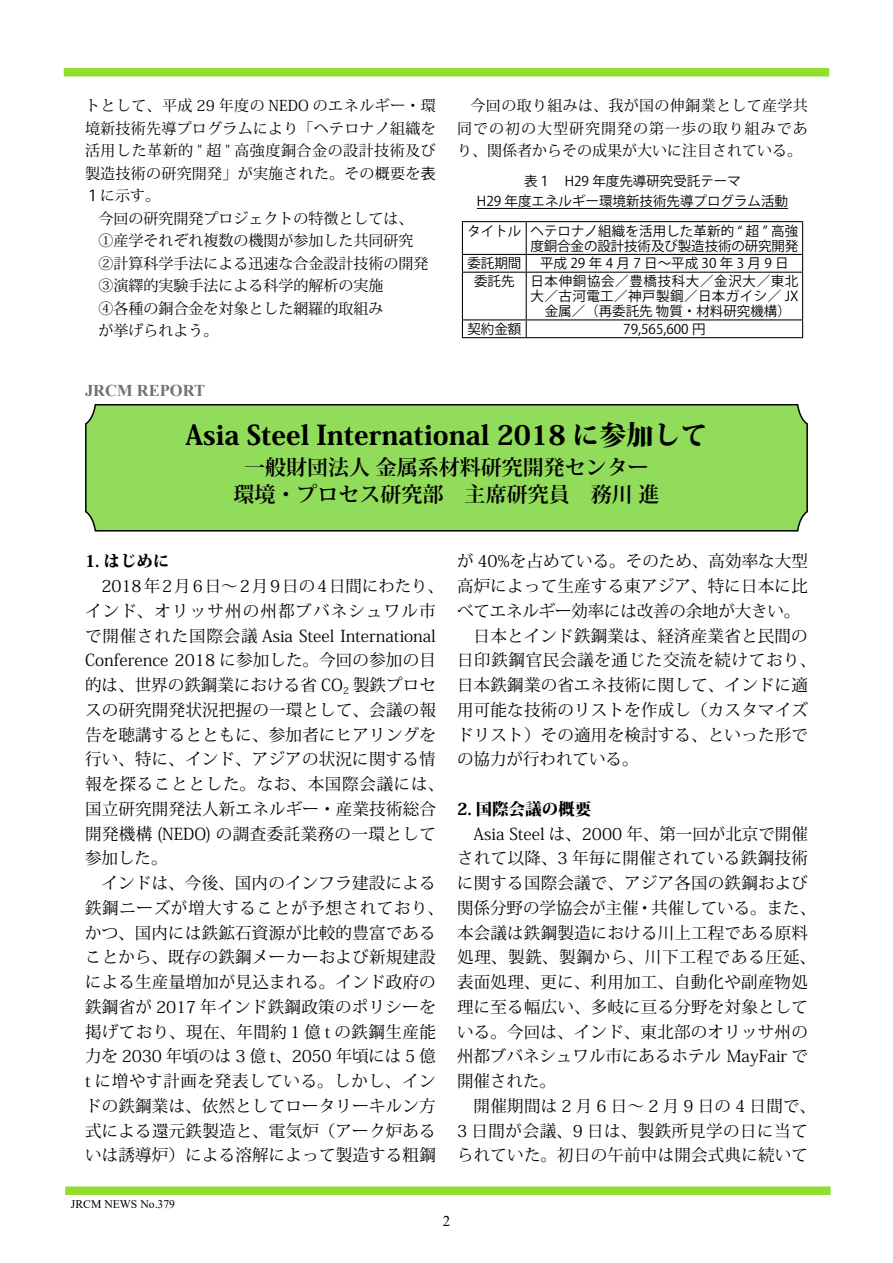
<style>
.page{position:relative;width:893px;height:1263px;background:#fff}
.page>*{position:absolute;margin:0;border:0;box-sizing:border-box;transform-origin:0 0}
.t1{font:800 27px "Koz Min Pro";color:#000}
.t2{font:700 21px/27px "Koz Min Pro";color:#000;text-align:center}
.t3{font:16.5px/24.8px "Koz Min Pro";letter-spacing:.015em;color:#000}
.t4{font:16.5px "Koz Min Pro";letter-spacing:.12em;color:#000}
.t5{font:16.5px "Koz Min Pro";letter-spacing:-.01em;color:#000}
.t6{font:16.5px "Koz Min Pro";letter-spacing:.04em;color:#000}
.t7{font:16.5px "Koz Min Pro";letter-spacing:.07em;color:#000}
.t8{font:800 16.5px "Koz Min Pro";color:#000}
.t9{font:700 16.5px "Times New Roman";color:#727172}
.t10{font:15px/22.5px "Koz Min Pro";color:#000;text-align:justify}
.t11{font:14.85px "Times New Roman";color:#000}
.t12{font:13.5px/20.2px "Koz Go Pro";color:#000;text-align:center}
.t13{font:13.5px "Koz Go Pro";letter-spacing:.045em;color:#000}
.t14{font:11.7px "Times New Roman";color:#000}
.t15{font:9.6px "Koz Min Pro";color:#000}
.s1{font-family:"Koz Go Pro"}
</style>
<div class="page">
<div style="left:85px;top:404px;width:723px;height:128px;background:#92dc5b"></div>
<div style="left:64px;top:68px;width:765px;height:9px;background:#92de30"></div>
<div style="left:65px;top:1186px;width:766px;height:9px;background:#92dd30"></div>
<hr style="left:477px;top:208px;width:311px;height:1px;background:#000">
<hr style="left:462px;top:221px;width:64px;height:1px;background:#000">
<hr style="left:462px;top:222px;width:1px;height:32px;background:#000">
<hr style="left:526px;top:221px;width:277px;height:1px;background:#000">
<hr style="left:526px;top:222px;width:1px;height:32px;background:#000">
<hr style="left:802px;top:222px;width:1px;height:32px;background:#000">
<hr style="left:462px;top:254px;width:64px;height:1px;background:#000">
<svg style="left:462px;top:255px;width:1px;height:17px"></svg>
<hr style="left:526px;top:254px;width:277px;height:1px;background:#000">
<svg style="left:526px;top:255px;width:1px;height:17px"></svg>
<svg style="left:802px;top:255px;width:1px;height:17px"></svg>
<hr style="left:462px;top:272px;width:64px;height:1px;background:#000">
<hr style="left:462px;top:273px;width:1px;height:46px;background:#000">
<hr style="left:526px;top:272px;width:277px;height:1px;background:#000">
<hr style="left:526px;top:273px;width:1px;height:46px;background:#000">
<hr style="left:802px;top:273px;width:1px;height:46px;background:#000">
<hr style="left:462px;top:319px;width:64px;height:1px;background:#000">
<svg style="left:462px;top:320px;width:1px;height:17px"></svg>
<hr style="left:526px;top:319px;width:277px;height:1px;background:#000">
<svg style="left:526px;top:320px;width:1px;height:17px"></svg>
<svg style="left:802px;top:320px;width:1px;height:17px"></svg>
<hr style="left:462px;top:337px;width:64px;height:1px;background:#000">
<hr style="left:526px;top:337px;width:277px;height:1px;background:#000">
<p class="t10" style="left:85px;top:94px;width:352px">トとして、平成 29 年度の NEDO のエネルギー・環境新技術先導プログラムにより「ヘテロナノ組織を活用した革新的 " 超 " 高強度銅合金の設計技術及び製造技術の研究開発」が実施された。その概要を<span class="s1">表１</span>に示す。</p>
<p class="t10" style="left:99px;top:206px;width:331px;text-align:left">今回の研究開発プロジェクトの特徴としては、<br>①産学それぞれ複数の機関が参加した共同研究<br>②計算科学手法による迅速な合金設計技術の開発<br>③演繹的実験手法による科学的解析の実施<br>④各種の銅合金を対象とした網羅的取組み<br>が挙げられよう。</p>
<p class="t9" style="left:85px;top:379px;width:121px">JRCM REPORT</p>
<p class="t10" style="left:457px;top:94px;width:352px;text-indent:14px">今回の取り組みは、我が国の伸銅業として産学共同での初の大型研究開発の第一歩の取り組みであり、関係者からその成果が大いに注目されている。</p>
<p class="t12" style="left:477px;top:171px;width:313px">表１　H29 年度先導研究受託テーマ<br>H29 年度エネルギー環境新技術先導プログラム活動</p>
<p class="t12" style="left:530px;top:221px;width:269px">ヘテロナノ組織を活用した革新的 “ 超 ” 高強</p>
<p class="t12" style="left:467px;top:221px;width:55px">タイトル</p>
<p class="t12" style="left:530px;top:237px;width:269px;line-height:17.7px">度銅合金の設計技術及び製造技術の研究開発平成29年4月7日～平成30年3月9日</p>
<p class="t12" style="left:467px;top:254px;width:55px">委託期間</p>
<p class="t12" style="left:474px;top:271px;width:42px">委託先</p>
<p class="t12" style="left:467px;top:319px;width:55px">契約金額</p>
<p class="t13" style="left:530px;top:272px;width:269px">日本伸銅協会／豊橋技科大／金沢大／東北</p>
<p class="t12" style="left:530px;top:289px;width:269px;line-height:15px">大／古河電工／神戸製鋼／日本ガイシ／ JX金属／（再委託先物質・材料研究機構(</p>
<p class="t12" style="left:623px;top:319px;width:84px">79,565,600 円</p>
<h1 class="t1" style="left:185px;top:415px;width:524px">Asia Steel International 2018 に参加して</h1>
<p class="t2" style="left:234px;top:453px;width:427px">一般財団法人金属系材料研究開発センター環境・プロセス研究部　主席研究員　務川進</p>
<p class="t8" style="left:85px;top:549px;width:86px">1. はじめに</p>
<p class="t4" style="left:102px;top:574px;width:344px">2018年2月6日～2月9日の4日間にわたり、</p>
<p class="t7" style="left:85px;top:599px;width:352px">インド、オリッサ州の州都ブバネシュワル市</p>
<p class="t3" style="left:85px;top:623px;width:352px">で開催された国際会議 Asia Steel International</p>
<p class="t3" style="left:85px;top:647px;width:352px">Conference 2018 に参加した。今回の参加の目</p>
<p class="t3" style="left:353px;top:672px;width:84px">製鉄プロセ</p>
<p class="t3" style="left:85px;top:672px;width:361px">的は、世界の鉄鋼業における省 CO<br>スの研究開発状況把握の一環として、会議の報告を聴講するとともに、参加者にヒアリングを行い、特に、インド、アジアの状況に関する情報を探ることとした。なお、本国際会議には、国立研究開発法人新エネルギー・産業技術総合開発機構 (NEDO) の調査委託業務の一環として参加した。</p>
<p class="t3" style="left:85px;top:870px;width:360px;text-align:center">インドは、今後、国内のインフラ建設による<br>鉄鋼ニーズが増大することが予想されており、かつ、国内には鉄鉱石資源が比較的豊富であることから、既存の鉄鋼メーカーおよび新規建設による生産量増加が見込まれる。インド政府の鉄鋼省が 2017 年インド鉄鋼政策のポリシーを掲げており、現在、年間約１億 t の鉄鋼生産能力を 2030 年頃のは 3 億、t 2050 年頃には 5 億t に増やす計画を発表している。しかし、インドの鉄鋼業は、依然としてロータリーキルン方式による還元鉄製造と、電気炉（アーク炉あるいは誘導炉）による溶解によって製造する粗鋼</p>
<p class="t15" style="left:343px;top:684px;width:7px">2</p>
<p class="t14" style="left:71px;top:1195px;width:106px">JRCM NEWS No.379</p>
<p class="t3" style="left:457px;top:548px;width:352px">が 40%を占めている。そのため、高効率な大型</p>
<p class="t3" style="left:457px;top:573px;width:352px">高炉によって生産する東アジア、特に日本に比</p>
<p class="t5" style="left:457px;top:599px;width:345px">べてエネルギー効率には改善の余地が大きい。</p>
<p class="t3" style="left:474px;top:623px;width:336px">日本とインド鉄鋼業は、経済産業省と民間の</p>
<p class="t6" style="left:457px;top:649px;width:361px">日印鉄鋼官民会議を通じた交流を続けており、</p>
<p class="t3" style="left:457px;top:672px;width:352px">日本鉄鋼業の省エネ技術に関して、インドに適</p>
<p class="t3" style="left:457px;top:697px;width:352px">用可能な技術のリストを作成し（カスタマイズ</p>
<p class="t3" style="left:457px;top:722px;width:352px">ドリスト）その適用を検討する、といった形で</p>
<p class="t3" style="left:457px;top:746px;width:183px">の協力が行われている。</p>
<p class="t8" style="left:457px;top:796px;width:136px">2. 国際会議の概要</p>
<p class="t3" style="left:457px;top:821px;width:361px;text-indent:16px">Asia Steel は、2000 年、第一回が北京で開催されて以降、3 年毎に開催されている鉄鋼技術に関する国際会議で、アジア各国の鉄鋼および関係分野の学協会が主催・共催している。また、本会議は鉄鋼製造における川上工程である原料処理、製銑、製鋼から、川下工程である圧延、表面処理、更に、利用加工、自動化や副産物処理に至る幅広い、多岐に亘る分野を対象としている。今回は、インド、東北部のオリッサ州の州都ブバネシュワル市にあるホテル MayFair で開催された。</p>
<p class="t3" style="left:457px;top:1093px;width:360px;text-indent:16px">開催期間は 2 月 6 日～ 2 月 9 日の 4 日間で、<br>3 日間が会議、9 日は、製鉄所見学の日に当てられていた。初日の午前中は開会式典に続いて</p>
<p class="t11" style="left:443px;top:1211px;width:9px">2</p>
</div>
